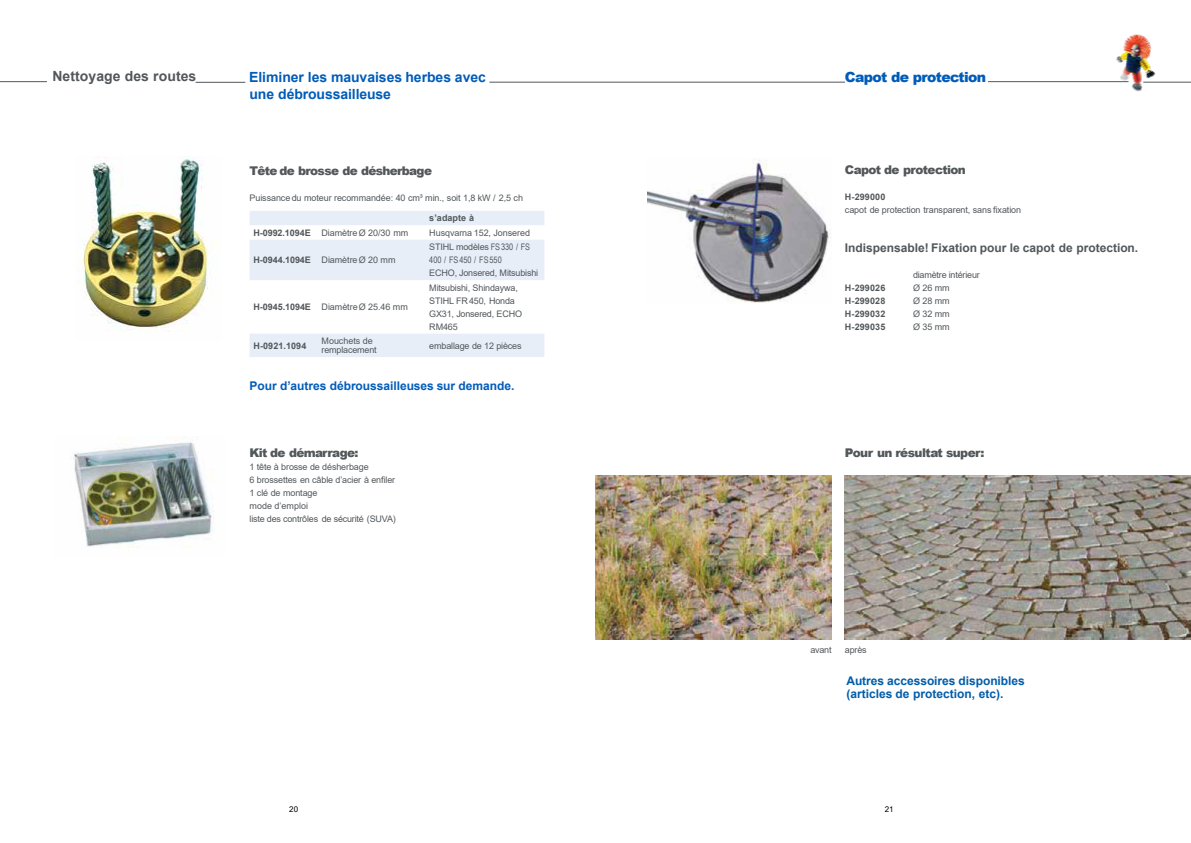
<style>
.page{position:relative;width:1191px;height:843px;background:#fff}
.page>*{position:absolute;margin:0;border:0;box-sizing:border-box;transform-origin:0 0}
.t1{font:700 14px/16.8px "Arial";letter-spacing:-.005em;color:#005cb9}
.t2{font:700 14px "Arial";letter-spacing:.005em;color:#52575a}
.t3{font:900 14px "Arial";letter-spacing:-.05em;color:#005cb9}
.t4{font:900 12px "Arial";letter-spacing:-.05em;color:#52575a}
.t5{font:700 12px/13px "Arial";letter-spacing:-.005em;color:#005daa}
.t6{font:700 12px "Arial";color:#52575a}
.t7{font:700 12px "Arial";letter-spacing:-.005em;color:#005cb9}
.t8{font:9px/13px "Arial";letter-spacing:-.015em;color:#52575a}
.t9{font:700 9px "Arial";letter-spacing:.015em;color:#52575a}
.t10{font:9px "Arial Narrow";color:#52575a}
.t11{font:8px "Arial";color:#000}
.s1{font-weight:700}
.s2{font-family:"Arial Narrow"}
</style>
<div class="page">
<svg style="left:249px;top:211px;width:295px;height:146px;fill:#e8eef8"></svg>
<img style="left:595px;top:475px;width:236px;height:164px">
<img style="left:845px;top:475px;width:346px;height:164px">
<hr style="left:0;top:81px;width:47px;height:1px;background:#52575a">
<img style="left:1112px;top:34px;width:45px;height:57px">
<hr style="left:196px;top:82px;width:49px;height:1px;background:#52575a">
<hr style="left:988px;top:81px;width:140px;height:1px;background:#52575a">
<hr style="left:1143px;top:82px;width:48px;height:1px;background:#52575a">
<hr style="left:489px;top:82px;width:356px;height:1px;background:#52575a">
<img style="left:73px;top:439px;width:141px;height:109px">
<img style="left:76px;top:156px;width:139px;height:175px">
<img style="left:648px;top:158px;width:181px;height:145px">
<h1 class="t2" style="left:52px;top:71px;width:145px">Nettoyage des routes</h1>
<h1 class="t1" style="left:249px;top:70px;width:238px">Eliminer les mauvaises herbes avec une débroussailleuse</h1>
<h1 class="t3" style="left:845px;top:72px;width:143px">Capot de protection</h1>
<h2 class="t4" style="left:249px;top:166px;width:184px">Tête de brosse de désherbage</h2>
<p class="t8" style="left:249px;top:192px;width:275px">Puissance du moteur recommandée: 40 cm³ min., soit 1,8 kW / 2,5 ch</p>
<p class="t9" style="left:429px;top:214px;width:46px">s’adapte à</p>
<p class="t8" style="left:253px;top:227px;width:156px"><span class="s1">H-0992.1094E</span> DiamètreØ 20/30 mm</p>
<p class="t8" style="left:429px;top:227px;width:102px">Husqvarna 152, Jonsered</p>
<p class="t8" style="left:253px;top:254px;width:143px"><span class="s1">H-0944.1094E</span> DiamètreØ 20 mm</p>
<p class="t8" style="left:429px;top:241px;width:102px">STIHL modèles <span class="s2">FS330 / FS</span></p>
<p class="t10" style="left:429px;top:256px;width:74px">400 / FS450 / FS550</p>
<p class="t8" style="left:429px;top:267px;width:110px">ECHO, Jonsered, Mitsubishi</p>
<p class="t8" style="left:253px;top:301px;width:156px"><span class="s1">H-0945.1094E</span> DiamètreØ 25.46 mm</p>
<p class="t8" style="left:429px;top:281px;width:94px">Mitsubishi, Shindaywa,<br>STIHL FR450, Honda<br>GX31, Jonsered, ECHO<br>RM465</p>
<p class="t9" style="left:253px;top:342px;width:54px">H-0921.1094</p>
<p class="t8" style="left:321px;top:337px;width:57px;line-height:9px">Mouchets de remplacement</p>
<p class="t8" style="left:429px;top:339px;width:94px">emballage de 12 pièces</p>
<h2 class="t7" style="left:249px;top:381px;width:266px">Pour d’autres débroussailleuses sur demande.</h2>
<h2 class="t4" style="left:249px;top:448px;width:110px">Kit de démarrage:</h2>
<p class="t8" style="left:249px;top:461px;width:148px">1 tête à brosse de désherbage<br>6 brossettes en câble d’acier à enfiler<br>1 clé de montage<br>mode d’emploi<br>liste des contrôles de sécurité (SUVA)</p>
<p class="t11" style="left:289px;top:806px;width:10px">20</p>
<h2 class="t4" style="left:845px;top:165px;width:122px">Capot de protection</h2>
<p class="t9" style="left:845px;top:193px;width:42px">H-299000</p>
<p class="t8" style="left:845px;top:204px;width:178px">capot de protection transparent, sans fixation</p>
<h2 class="t6" style="left:845px;top:243px;width:295px">Indispensable! Fixation pour le capot de protection.</h2>
<p class="t8" style="left:913px;top:269px;width:68px">diamètre intérieur</p>
<p class="t9" style="left:845px;top:284px;width:42px">H-299026</p>
<p class="t8" style="left:913px;top:282px;width:38px">Ø 26 mm</p>
<p class="t9" style="left:845px;top:297px;width:42px">H-299028</p>
<p class="t8" style="left:913px;top:295px;width:38px">Ø 28 mm</p>
<p class="t9" style="left:845px;top:310px;width:42px">H-299032</p>
<p class="t8" style="left:913px;top:308px;width:38px">Ø 32 mm</p>
<p class="t9" style="left:845px;top:323px;width:42px">H-299035</p>
<p class="t8" style="left:913px;top:321px;width:38px">Ø 35 mm</p>
<h2 class="t4" style="left:845px;top:448px;width:141px">Pour un résultat super:</h2>
<p class="t8" style="left:810px;top:644px;width:23px">avant</p>
<p class="t8" style="left:845px;top:644px;width:23px">après</p>
<h2 class="t5" style="left:846px;top:675px;width:180px">Autres accessoires disponibles (articles de protection, etc).</h2>
<p class="t11" style="left:884px;top:806px;width:10px">21</p>
</div>
